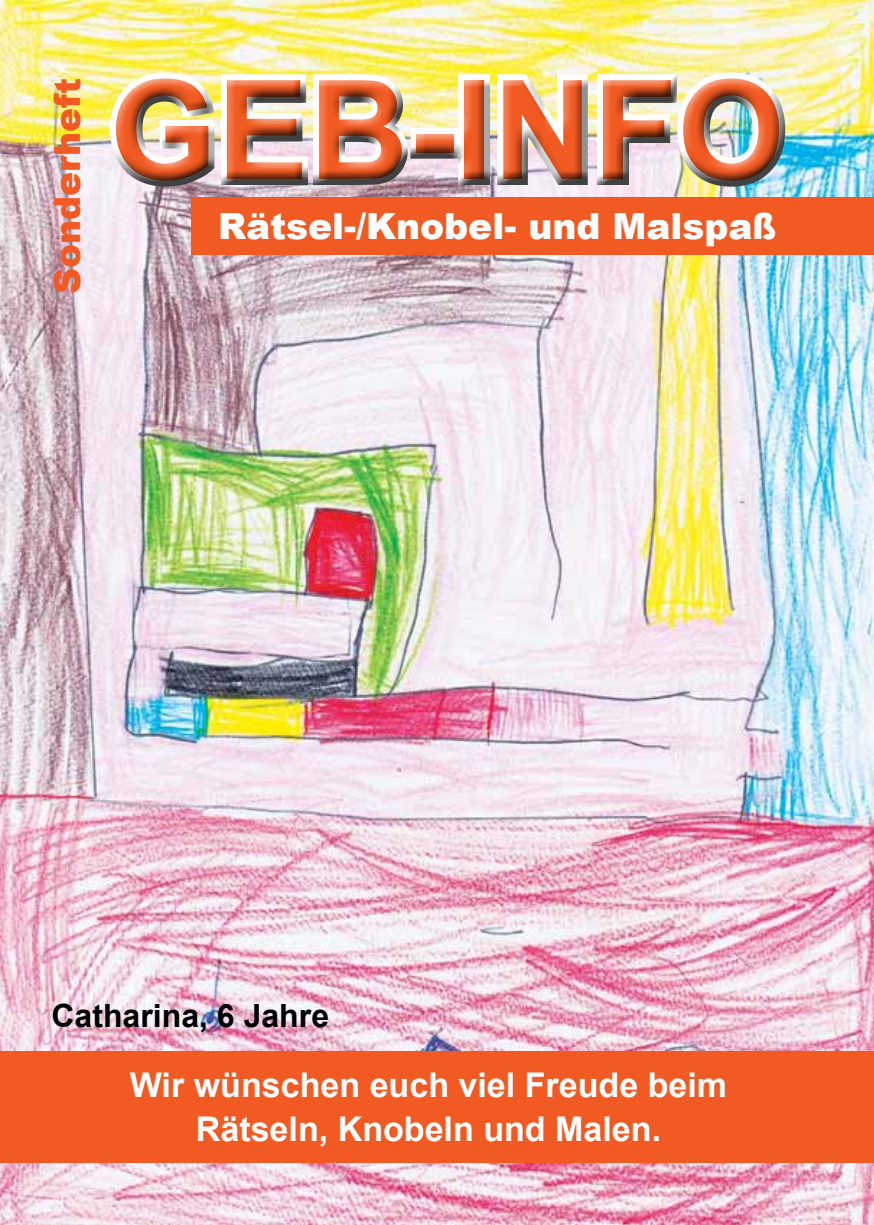
<style>
.page{position:relative;width:874px;height:1225px;background:#fff}
.page>*{position:absolute;margin:0;border:0;box-sizing:border-box;transform-origin:0 0}
.t1{font:700 138px "Arial";color:#f15a22}
.t2{font:900 36px "Arial";color:#fff}
.t3{font:900 36px "Arial";color:#f15a22}
.t4{font:700 34px/44px "Arial";color:#fff;text-align:center}
.t5{font:700 32px "Arial";color:#000}
</style>
<div class="page">
<img style="left:0;top:0;width:873px;height:1225px">
<div style="left:191px;top:197px;width:682px;height:58px;background:#f15a22"></div>
<div style="left:95px;top:57px;width:692px;height:138px;background:#fff;opacity:.75"></div>
<div style="left:107px;top:64px;width:692px;height:137px;background:#000;opacity:.75"></div>
<div style="left:0;top:1051px;width:873px;height:111px;background:#f15a22"></div>
<p class="t3" style="left:41px;top:294px;width:218px;rotate:-90deg">Sonderheft</p>
<h1 class="t1" style="left:109px;top:38px;width:676px">GEB-INFO</h1>
<p class="t2" style="left:218px;top:200px;width:560px">Rätsel-/Knobel- und Malspaß</p>
<p class="t5" style="left:51px;top:994px;width:279px">Catharina, 6 Jahre</p>
<p class="t4" style="left:130px;top:1063px;width:598px">Wir wünschen euch viel Freude beim<br>Rätseln, Knobeln und Malen.</p>
</div>
